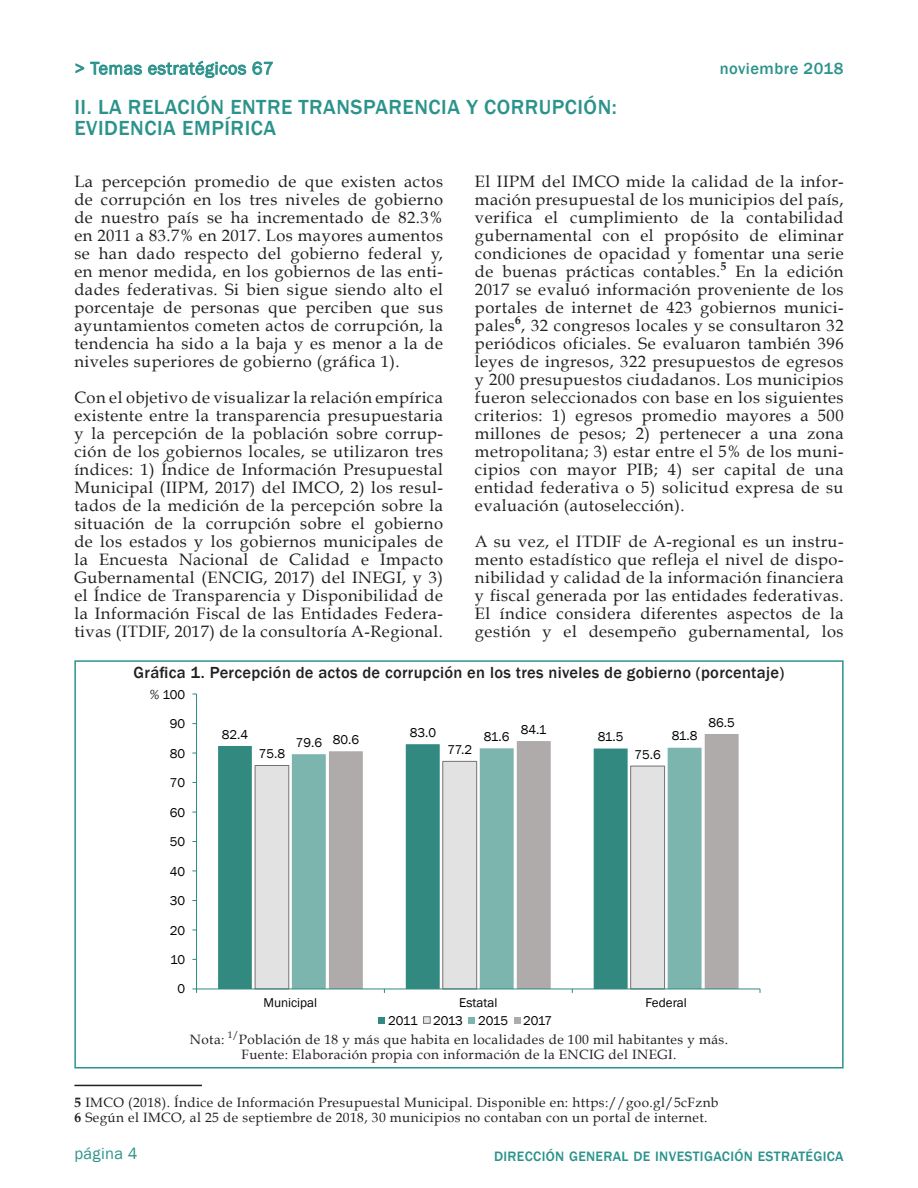
<style>
.page{position:relative;width:918px;height:1188px;background:#fff}
.page>*{position:absolute;margin:0;border:0;box-sizing:border-box;transform-origin:0 0}
._01_subtitulos{font:500 21px "Franklin Gothic";letter-spacing:.025em;color:#2b938c}
.t1{font:18px "Franklin Gothic";letter-spacing:.03em;color:#2b938c}
._01_texto_general{font:16.5px/18px "Book Antiqua";letter-spacing:.03em;color:#231f20;text-align:justify}
._01_tiitulo_tablas{font:500 16.5px "Franklin Gothic";letter-spacing:.02em;color:#231f20}
.t2{font:500 16.5px "Franklin Gothic";letter-spacing:.03em;color:#2b938c}
.t3{font:16.5px "Franklin Gothic";letter-spacing:.02em;color:#2b938c}
.t4{font:14.1px "Franklin Gothic Medium SC850";letter-spacing:.025em;color:#2b938c}
._01_nota_al_pie_y_pi{font:13.5px "Book Antiqua";letter-spacing:.03em;color:#231f20}
.t5{font:13.2px "Franklin Gothic";letter-spacing:-.005em;color:#000}
.s1{font-style:italic;font-size:13.5px;color:#231f20}
.s2{font-weight:700}
</style>
<div class="page">
<svg style="left:76px;top:64px;width:8px;height:9px"></svg>
<svg style="left:91px;top:62px;width:51px;height:13px"></svg>
<svg style="left:148px;top:61px;width:98px;height:17px"></svg>
<svg style="left:253px;top:62px;width:19px;height:13px"></svg>
<hr style="left:74px;top:1085px;width:128px;height:1px;background:#231f20">
<svg style="left:218px;top:746px;width:74px;height:243px;background:#49968e"></svg>
<svg style="left:254px;top:761px;width:38px;height:228px;background:#dedddd"></svg>
<svg style="left:292px;top:754px;width:37px;height:235px;background:#87bab4"></svg>
<svg style="left:329px;top:734px;width:410px;height:255px"></svg>
<hr style="left:196px;top:694px;width:1px;height:295px;background:#31897f">
<hr style="left:197px;top:989px;width:563px;height:1px;background:#31897f">
<div style="left:379px;top:1017px;width:6px;height:7px;background:#31897f"></div>
<svg style="left:425px;top:1018px;width:4px;height:4px"></svg>
<div style="left:423px;top:1016px;width:8px;height:8px;border:1px solid #767171"></div>
<div style="left:469px;top:1017px;width:6px;height:7px;background:#7cb4ae"></div>
<div style="left:514px;top:1017px;width:6px;height:7px;background:#afabab"></div>
<div style="left:74px;top:660px;width:770px;height:409px;border:2px solid #2b938c"></div>
<p class="t1" style="left:74px;top:57px;width:201px">&gt; Temas estratégicos 67</p>
<p class="_01_subtitulos" style="left:74px;top:94px;width:544px">II. LA RELACIÓN ENTRE TRANSPARENCIA Y CORRUPCIÓN:</p>
<p class="_01_subtitulos" style="left:74px;top:115px;width:203px">EVIDENCIA EMPÍRICA</p>
<p class="t2" style="left:720px;top:59px;width:125px">noviembre 2018</p>
<p class="_01_texto_general" style="left:74px;top:172px;width:370px">La percepción promedio de que existen actos de corrupción en los tres niveles de gobierno de nuestro país se ha incrementado de 82.3% en 2011 a 83.7% en 2017. Los mayores aumentos se han dado respecto del gobierno federal y, en menor medida, en los gobiernos de las enti&shy;dades federativas. Si bien sigue siendo alto el porcentaje de personas que perciben que sus ayuntamientos cometen actos de corrupción, la tendencia ha sido a la baja y es menor a la de niveles superiores de gobierno (gráfica 1).</p>
<p class="_01_texto_general" style="left:74px;top:388px;width:370px">Con el objetivo de visualizar la relación empírica existente entre la transparencia presupuestaria y la percepción de la población sobre corrup&shy;ción de los gobiernos locales, se utilizaron tres índices: 1) Índice de Información Presupuestal Municipal (IIPM, 2017) del IMCO, 2) los resul&shy;tados de la medición de la percepción sobre la situación de la corrupción sobre el gobierno de los estados y los gobiernos municipales de la Encuesta Nacional de Calidad e Impacto Gubernamental (ENCIG, 2017) del INEGI, y 3) el Índice de Transparencia y Disponibilidad de la Información Fiscal de las Entidades Federa&shy;tivas (ITDIF, 2017) de la consultoría A-Regional.</p>
<p class="_01_texto_general" style="left:475px;top:172px;width:370px">El IIPM del IMCO mide la calidad de la infor&shy;mación presupuestal de los municipios del país, verifica el cumplimiento de la contabilidad gubernamental con el propósito de eliminar condiciones de opacidad y fomentar una serie de buenas prácticas contables.<sup>5</sup> En la edición 2017 se evaluó información proveniente de los portales de internet de 423 gobiernos munici&shy;pales<sup>6</sup>, 32 congresos locales y se consultaron 32 periódicos oficiales. Se evaluaron también 396 leyes de ingresos, 322 presupuestos de egresos y 200 presupuestos ciudadanos. Los municipios fueron seleccionados con base en los siguientes criterios: 1) egresos promedio mayores a 500 millones de pesos; 2) pertenecer a una zona metropolitana; 3) estar entre el 5% de los muni&shy;cipios con mayor PIB; 4) ser capital de una entidad federativa o 5) solicitud expresa de su evaluación (autoselección).</p>
<p class="_01_texto_general" style="left:475px;top:532px;width:370px">A su vez, el ITDIF de A-regional es un instru&shy;mento estadístico que refleja el nivel de dispo&shy;nibilidad y calidad de la información financiera y fiscal generada por las entidades federativas.<br>El índice considera diferentes aspectos de la gestión y el desempeño gubernamental, los</p>
<p class="_01_tiitulo_tablas" style="left:134px;top:662px;width:652px">Gráfica 1. Percepción de actos de corrupción en los tres niveles de gobierno (porcentaje)</p>
<p class="t5" style="left:150px;top:686px;width:37px"><span class="s1">%</span> 100</p>
<p class="t5" style="left:170px;top:716px;width:17px">90</p>
<p class="t5" style="left:170px;top:745px;width:17px">80</p>
<p class="t5" style="left:170px;top:774px;width:17px">70</p>
<p class="t5" style="left:170px;top:804px;width:17px">60</p>
<p class="t5" style="left:170px;top:833px;width:17px">50</p>
<p class="t5" style="left:170px;top:863px;width:17px">40</p>
<p class="t5" style="left:170px;top:892px;width:17px">30</p>
<p class="t5" style="left:170px;top:922px;width:17px">20</p>
<p class="t5" style="left:170px;top:951px;width:16px">10</p>
<p class="t5" style="left:177px;top:981px;width:9px">0</p>
<p class="t5" style="left:521px;top:721px;width:27px">84.1</p>
<p class="t5" style="left:222px;top:726px;width:28px">82.4</p>
<p class="t5" style="left:410px;top:724px;width:28px">83.0</p>
<p class="t5" style="left:598px;top:729px;width:27px">81.5</p>
<p class="t5" style="left:259px;top:745px;width:28px">75.8</p>
<p class="t5" style="left:448px;top:741px;width:26px">77.2</p>
<p class="t5" style="left:296px;top:733px;width:65px">79.6 80.6</p>
<p class="t5" style="left:484px;top:728px;width:27px">81.6</p>
<p class="t5" style="left:672px;top:728px;width:27px">81.8</p>
<p class="t5" style="left:635px;top:746px;width:28px">75.6</p>
<p class="t5" style="left:709px;top:714px;width:28px">86.5</p>
<p class="t5" style="left:264px;top:995px;width:55px">Municipal</p>
<p class="t5" style="left:459px;top:995px;width:40px">Estatal</p>
<p class="t5" style="left:645px;top:995px;width:43px">Federal</p>
<p class="t5" style="left:388px;top:1012px;width:166px">2011 2013 2015 2017</p>
<p class="_01_nota_al_pie_y_pi" style="left:190px;top:1031px;width:540px">Nota: <sup>1/</sup>Población de 18 y más que habita en localidades de 100 mil habitantes y más.</p>
<p class="_01_nota_al_pie_y_pi" style="left:241px;top:1046px;width:437px">Fuente: Elaboración propia con información de la ENCIG del INEGI.</p>
<p class="_01_nota_al_pie_y_pi" style="left:74px;top:1094px;width:646px"><span class="s2">5</span> IMCO (2018). Índice de Información Presupuestal Municipal. Disponible en: https://goo.gl/5cFznb</p>
<p class="_01_nota_al_pie_y_pi" style="left:74px;top:1109px;width:635px"><span class="s2">6</span> Según el IMCO, al 25 de septiembre de 2018, 30 municipios no contaban con un portal de internet.</p>
<p class="t3" style="left:74px;top:1144px;width:65px">página 4</p>
<p class="t4" style="left:494px;top:1147px;width:351px">DIRECCIÓN GENERAL DE INVESTIGACIÓN ESTRATÉGICA</p>
</div>
